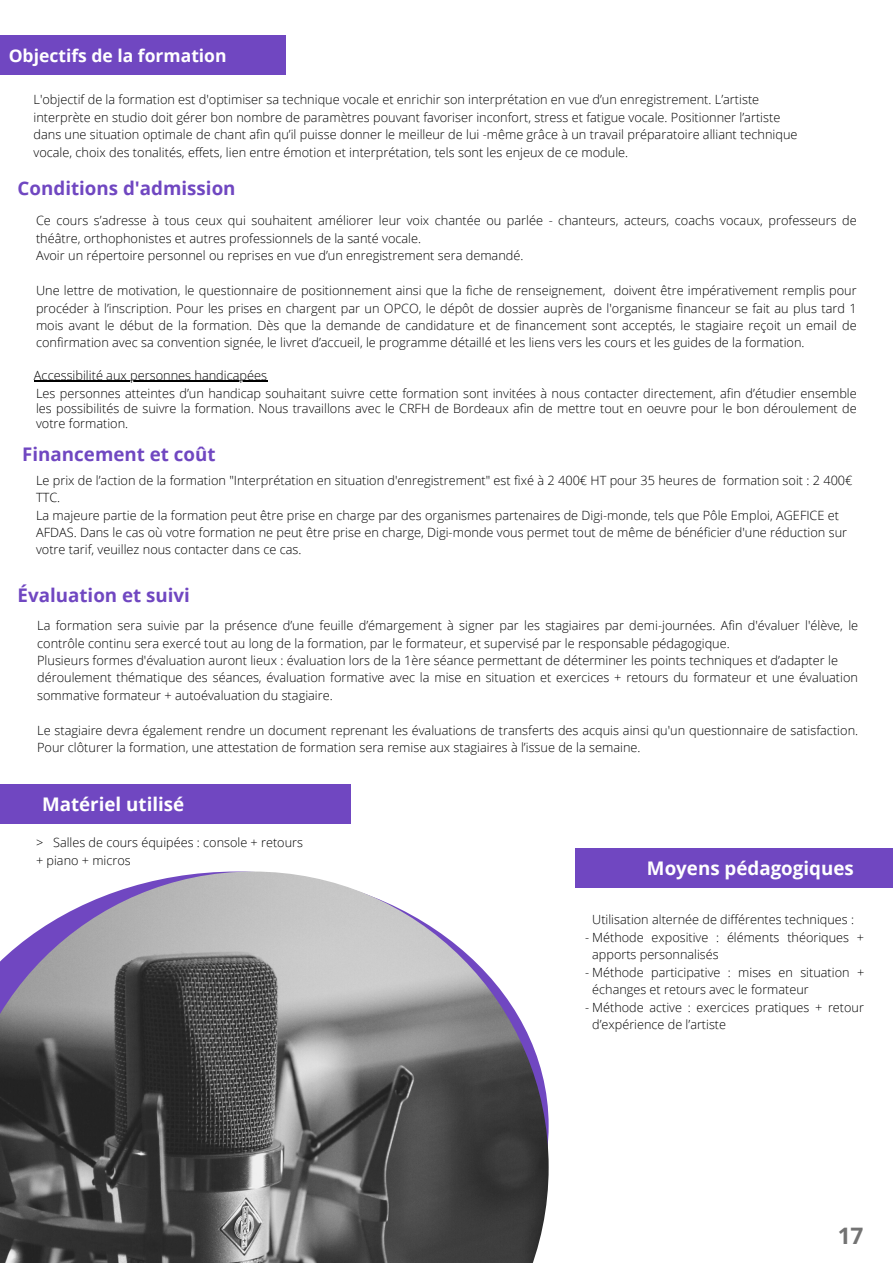
<style>
.page{position:relative;width:893px;height:1263px;background:#fff}
.page>*{position:absolute;margin:0;border:0;box-sizing:border-box;transform-origin:0 0}
.t1{font:700 22.65px "Open Sans";color:#737373}
.t2{font:700 18.75px "Open Sans";color:#7047c1}
.t3{font:700 18.75px "Open Sans";color:#fff}
.t4{font:700 17.55px "Open Sans";color:#fff}
.t5{font:300 12.75px/17.4px "Open Sans";color:#000}
.t6{font:300 12.67px/17.4px "Open Sans";color:#000}
</style>
<div class="page">
<img style="left:0;top:871px;width:548px;height:392px">
<div style="left:0;top:36px;width:286px;height:39px;background:#7047c1"></div>
<div style="left:0;top:784px;width:350px;height:39px;background:#7047c1"></div>
<div style="left:575px;top:848px;width:318px;height:39px;background:#7047c1"></div>
<hr style="left:34px;top:381px;width:233px;height:1px;background:#000">
<p class="t4" style="left:9px;top:43px;width:219px">Objectifs de la formation</p>
<p class="t5" style="left:33px;top:91px;width:765px">L'objectif de la formation est d'optimiser sa technique vocale et enrichir son interprétation en vue d’un enregistrement. L’artiste interprète en studio doit gérer bon nombre de paramètres pouvant favoriser inconfort, stress et fatigue vocale. Positionner l’artiste dans une situation optimale de chant afin qu’il puisse donner le meilleur de lui -même grâce à un travail préparatoire alliant technique vocale, choix des tonalités, effets, lien entre émotion et interprétation, tels sont les enjeux de ce module.</p>
<p class="t2" style="left:18px;top:175px;width:219px">Conditions d'admission</p>
<p class="t5" style="left:36px;top:212px;width:822px">Ce cours s’adresse à tous ceux qui souhaitent améliorer leur voix chantée ou parlée - chanteurs, acteurs, coachs vocaux, professeurs de théâtre, orthophonistes et autres professionnels de la santé vocale.</p>
<p class="t5" style="left:36px;top:247px;width:489px">Avoir un répertoire personnel ou reprises en vue d’un enregistrement sera demandé.</p>
<p class="t5" style="left:36px;top:281px;width:822px;text-align:justify">Une lettre de motivation, le questionnaire de positionnement ainsi que la fiche de renseignement, doivent être impérativement remplis pour procéder à l’inscription. Pour les prises en chargent par un OPCO, le dépôt de dossier auprès de l'organisme financeur se fait au plus tard 1 mois avant le début de la formation. Dès que la demande de candidature et de financement sont acceptés, le stagiaire reçoit un email de confirmation avec sa convention signée, le livret d’accueil, le programme détaillé et les liens vers les cours et les guides de la formation.</p>
<p class="t5" style="left:34px;top:366px;width:235px">Accessibilité aux personnes handicapées</p>
<p class="t5" style="left:36px;top:386px;width:822px;line-height:14.6px;text-align:justify">Les personnes atteintes d’un handicap souhaitant suivre cette formation sont invitées à nous contacter directement, afin d’étudier ensemble les possibilités de suivre la formation. Nous travaillons avec le CRFH de Bordeaux afin de mettre tout en oeuvre pour le bon déroulement de votre formation.</p>
<p class="t2" style="left:22px;top:441px;width:195px">Financement et coût</p>
<p class="t5" style="left:36px;top:471px;width:818px">Le prix de l’action de la formation "Interprétation en situation d'enregistrement" est fixé à 2 400€ HT pour 35 heures de formation soit : 2 400€<br>TTC.</p>
<p class="t5" style="left:36px;top:506px;width:812px">La majeure partie de la formation peut être prise en charge par des organismes partenaires de Digi-monde, tels que Pôle Emploi, AGEFICE et<br>AFDAS. Dans le cas où votre formation ne peut être prise en charge, Digi-monde vous permet tout de même de bénéficier d'une réduction sur votre tarif, veuillez nous contacter dans ce cas.</p>
<p class="t2" style="left:18px;top:582px;width:174px">Évaluation et suivi</p>
<p class="t5" style="left:37px;top:616px;width:822px">La formation sera suivie par la présence d’une feuille d’émargement à signer par les stagiaires par demi-journées. Afin d'évaluer l'élève, le contrôle continu sera exercé tout au long de la formation, par le formateur, et supervisé par le responsable pédagogique.</p>
<p class="t5" style="left:37px;top:651px;width:802px">Plusieurs formes d'évaluation auront lieux : évaluation lors de la 1ère séance permettant de déterminer les points techniques et d’adapter le</p>
<p class="t5" style="left:37px;top:669px;width:822px">déroulement thématique des séances, évaluation formative avec la mise en situation et exercices + retours du formateur et une évaluation sommative formateur + autoévaluation du stagiaire.</p>
<p class="t5" style="left:37px;top:721px;width:822px">Le stagiaire devra également rendre un document reprenant les évaluations de transferts des acquis ainsi qu'un questionnaire de satisfaction.<br>Pour clôturer la formation, une attestation de formation sera remise aux stagiaires à l’issue de la semaine.</p>
<p class="t3" style="left:42px;top:791px;width:144px">Matériel utilisé</p>
<p class="t6" style="left:36px;top:833px;width:268px">&gt; Salles de cours équipées : console + retours + piano + micros</p>
<p class="t3" style="left:647px;top:855px;width:208px">Moyens pédagogiques</p>
<p class="t6" style="left:592px;top:911px;width:263px">Utilisation alternée de différentes techniques :</p>
<p class="t6" style="left:592px;top:928px;width:273px;text-indent:-7px">- Méthode expositive : éléments théoriques + apports personnalisés</p>
<p class="t6" style="left:592px;top:963px;width:273px;text-indent:-7px">- Méthode participative : mises en situation + échanges et retours avec le formateur</p>
<p class="t6" style="left:592px;top:998px;width:273px;text-indent:-7px">- Méthode active : exercices pratiques + retour d’expérience de l’artiste</p>
<p class="t1" style="left:837px;top:1220px;width:27px">17</p>
</div>
